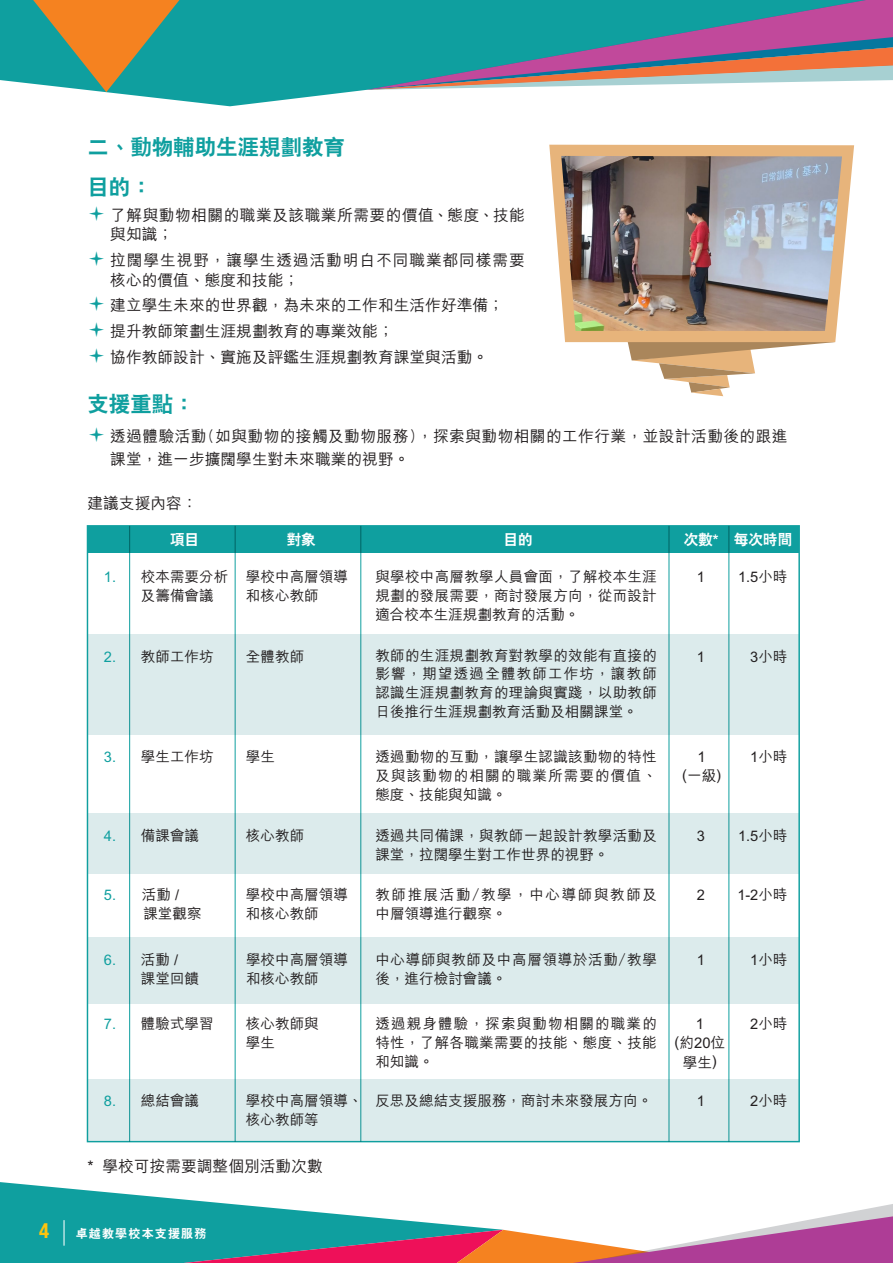
<style>
.page{position:relative;width:893px;height:1263px;background:#fff}
.page>*{position:absolute;margin:0;border:0;box-sizing:border-box;transform-origin:0 0}
.t1{font:800 21.45px/40px "C Hei 2 HK";color:#0f9f9f}
.t2{font:700 condensed 21px "Helvetica Neue";color:#fec40e}
.t3{font:500 15.75px/25.8px "M Hei HK";color:#231f20}
.t4{font:500 15.75px/23.7px "M Hei HK";letter-spacing:.025em;color:#231f20}
.t5{font:500 15.75px/19.5px "M Hei HK";letter-spacing:.055em;color:#231f20}
.t6{font:500 15.75px/19.5px "M Hei HK";letter-spacing:.03em;color:#231f20}
.t7{font:500 14.7px/19.2px "M Hei HK";color:#231f20;text-align:center}
.t8{font:500 14.55px/18.9px "M Hei HK";color:#231f20}
.t9{font:500 14.55px/18.9px "M Hei HK";letter-spacing:.04em;color:#231f20}
.t10{font:500 14.55px/18.9px "M Hei HK";letter-spacing:.075em;color:#231f20}
.t11{font:500 14.55px/18.9px "M Hei HK";letter-spacing:.105em;color:#231f20}
.t12{font:800 14.55px "C Hei 2 HK";color:#fff}
.t13{font:500 14.55px "M Hei HK";color:#0f9f9f}
.t14{font:800 12px "C Hei 2 HK";letter-spacing:.1em;color:#fff}
.s1{color:#0f9f9f}
</style>
<div class="page">
<svg style="left:0;top:0;width:366px;height:106px;background:#32adad"></svg>
<svg style="left:366px;top:0;width:527px;height:90px;background:#688d9d"></svg>
<svg style="left:33px;top:0;width:146px;height:92px;background:#879261"></svg>
<div style="left:87px;top:526px;width:712px;height:27px;background:#0f9f9f"></div>
<div style="left:87px;top:813px;width:712px;height:61px;background:#dcebec"></div>
<div style="left:87px;top:634px;width:712px;height:100px;background:#dcebec"></div>
<div style="left:87px;top:937px;width:712px;height:66px;background:#dcebec"></div>
<div style="left:87px;top:1079px;width:712px;height:62px;background:#dcebec"></div>
<hr style="left:235px;top:526px;width:1px;height:615px;background:#0f9f9f">
<hr style="left:129px;top:526px;width:1px;height:615px;background:#0f9f9f">
<hr style="left:360px;top:526px;width:1px;height:615px;background:#0f9f9f">
<hr style="left:669px;top:526px;width:1px;height:615px;background:#0f9f9f">
<hr style="left:728px;top:526px;width:1px;height:615px;background:#0f9f9f">
<svg style="left:625px;top:342px;width:210px;height:54px"></svg>
<svg style="left:549px;top:145px;width:305px;height:197px;fill:#e7b47b"></svg>
<img style="left:561px;top:156px;width:281px;height:175px">
<svg style="left:0;top:1182px;width:893px;height:81px"></svg>
<hr style="left:63px;top:1220px;width:2px;height:26px;background:#fff">
<h1 class="t1" style="left:87px;top:127px;width:259px">二、動物輔助生涯規劃教育目的：</h1>
<p class="t6" style="left:110px;top:204px;width:416px">了解與動物相關的職業及該職業所需要的價值、態度、技能與知識；</p>
<p class="t5" style="left:110px;top:249px;width:416px">拉闊學生視野，讓學生透過活動明白不同職業都同樣需要核心的價值、態度和技能；</p>
<p class="t3" style="left:110px;top:291px;width:395px">建立學生未來的世界觀，為未來的工作和生活作好準備；提升教師策劃生涯規劃教育的專業效能；<br>協作教師設計、實施及評鑑生涯規劃教育課堂與活動。</p>
<h1 class="t1" style="left:87px;top:384px;width:109px">支援重點：</h1>
<p class="t4" style="left:110px;top:423px;width:679px">透過體驗活動(如與動物的接觸及動物服務)，探索與動物相關的工作行業，並設計活動後的跟進課堂，進一步擴闊學生對未來職業的視野。</p>
<p class="t3" style="left:87px;top:490px;width:112px">建議支援內容：</p>
<p class="t12" style="left:170px;top:530px;width:31px">項目</p>
<p class="t13" style="left:104px;top:566px;width:14px">1.</p>
<p class="t8" style="left:697px;top:566px;width:10px">1</p>
<p class="t8" style="left:738px;top:566px;width:51px">1.5小時</p>
<p class="t12" style="left:287px;top:530px;width:31px">對象</p>
<p class="t12" style="left:504px;top:530px;width:31px">目的</p>
<p class="t12" style="left:684px;top:530px;width:110px">次數* 每次時間</p>
<p class="t8" style="left:141px;top:566px;width:89px">校本需要分析及籌備會議</p>
<p class="t8" style="left:246px;top:566px;width:104px">學校中高層領導和核心教師</p>
<p class="t8" style="left:375px;top:566px;width:283px;text-align:justify">與學校中高層教學人員會面，了解校本生涯規劃的發展需要，商討發展方向，從而設計適合校本生涯規劃教育的活動。</p>
<p class="t8" style="left:104px;top:646px;width:111px"><span class="s1">2.</span> 教師工作坊</p>
<p class="t8" style="left:246px;top:646px;width:60px">全體教師</p>
<p class="t8" style="left:375px;top:645px;width:283px">教師的生涯規劃教育對教學的效能有直接的</p>
<p class="t8" style="left:697px;top:646px;width:10px">1</p>
<p class="t8" style="left:750px;top:646px;width:39px">3小時</p>
<p class="t8" style="left:375px;top:664px;width:283px;text-align:justify">影響，期望透過全體教師工作坊，讓教師認識生涯規劃教育的理論與實踐，以助教師日後推行生涯規劃教育活動及相關課堂。</p>
<p class="t13" style="left:104px;top:746px;width:14px">3.</p>
<p class="t7" style="left:682px;top:746px;width:41px;line-height:18.5px">1<br>(一級)</p>
<p class="t8" style="left:141px;top:746px;width:74px">學生工作坊</p>
<p class="t8" style="left:246px;top:746px;width:31px">學生</p>
<p class="t8" style="left:375px;top:746px;width:283px">透過動物的互動，讓學生認識該動物的特性</p>
<p class="t8" style="left:750px;top:746px;width:39px">1小時</p>
<p class="t10" style="left:375px;top:765px;width:283px">及與該動物的相關的職業所需要的價值、態度、技能與知識。</p>
<p class="t8" style="left:104px;top:825px;width:97px"><span class="s1">4.</span> 備課會議</p>
<p class="t8" style="left:246px;top:825px;width:60px">核心教師</p>
<p class="t8" style="left:375px;top:825px;width:283px">透過共同備課，與教師一起設計教學活動及</p>
<p class="t8" style="left:697px;top:825px;width:10px">3</p>
<p class="t8" style="left:738px;top:825px;width:51px">1.5小時</p>
<p class="t8" style="left:375px;top:844px;width:235px">課堂，拉闊學生對工作世界的視野。</p>
<p class="t8" style="left:104px;top:884px;width:77px"><span class="s1">5.</span> 活動 /</p>
<p class="t8" style="left:697px;top:884px;width:10px">2</p>
<p class="t8" style="left:737px;top:884px;width:52px">1-2小時</p>
<p class="t8" style="left:143px;top:903px;width:60px">課堂觀察</p>
<p class="t8" style="left:246px;top:884px;width:104px">學校中高層領導和核心教師</p>
<p class="t11" style="left:375px;top:884px;width:283px">教師推展活動/教學，中心導師與教師及中層領導進行觀察。</p>
<p class="t8" style="left:246px;top:949px;width:104px">學校中高層領導和核心教師</p>
<p class="t9" style="left:375px;top:949px;width:283px">中心導師與教師及中高層領導於活動/教學後，進行檢討會議。</p>
<p class="t8" style="left:104px;top:949px;width:76px"><span class="s1">6.</span> 活動 /</p>
<p class="t8" style="left:697px;top:949px;width:10px">1</p>
<p class="t8" style="left:750px;top:949px;width:39px">1小時</p>
<p class="t8" style="left:141px;top:968px;width:60px">課堂回饋</p>
<p class="t8" style="left:375px;top:1013px;width:283px;text-align:justify">透過親身體驗，探索與動物相關的職業的特性，了解各職業需要的技能、態度、技能和知識。</p>
<p class="t8" style="left:141px;top:1013px;width:74px">體驗式學習</p>
<p class="t8" style="left:246px;top:1013px;width:74px">核心教師與</p>
<p class="t8" style="left:750px;top:1013px;width:39px">2小時</p>
<p class="t8" style="left:246px;top:1032px;width:31px">學生</p>
<p class="t13" style="left:104px;top:1013px;width:14px">7.</p>
<p class="t7" style="left:675px;top:1013px;width:52px">1<br>(約20位學生)</p>
<p class="t8" style="left:104px;top:1090px;width:97px"><span class="s1">8.</span> 總結會議</p>
<p class="t8" style="left:246px;top:1090px;width:118px">學校中高層領導、</p>
<p class="t8" style="left:697px;top:1090px;width:10px">1</p>
<p class="t8" style="left:750px;top:1090px;width:39px">2小時</p>
<p class="t8" style="left:246px;top:1109px;width:74px">核心教師等</p>
<p class="t8" style="left:375px;top:1090px;width:279px">反思及總結支援服務，商討未來發展方向。</p>
<p class="t3" style="left:87px;top:1152px;width:237px">* 學校可按需要調整個別活動次數</p>
<h2 class="t2" style="left:39px;top:1213px;width:12px">4</h2>
<p class="t14" style="left:76px;top:1226px;width:132px">卓越教學校本支援服務</p>
</div>
